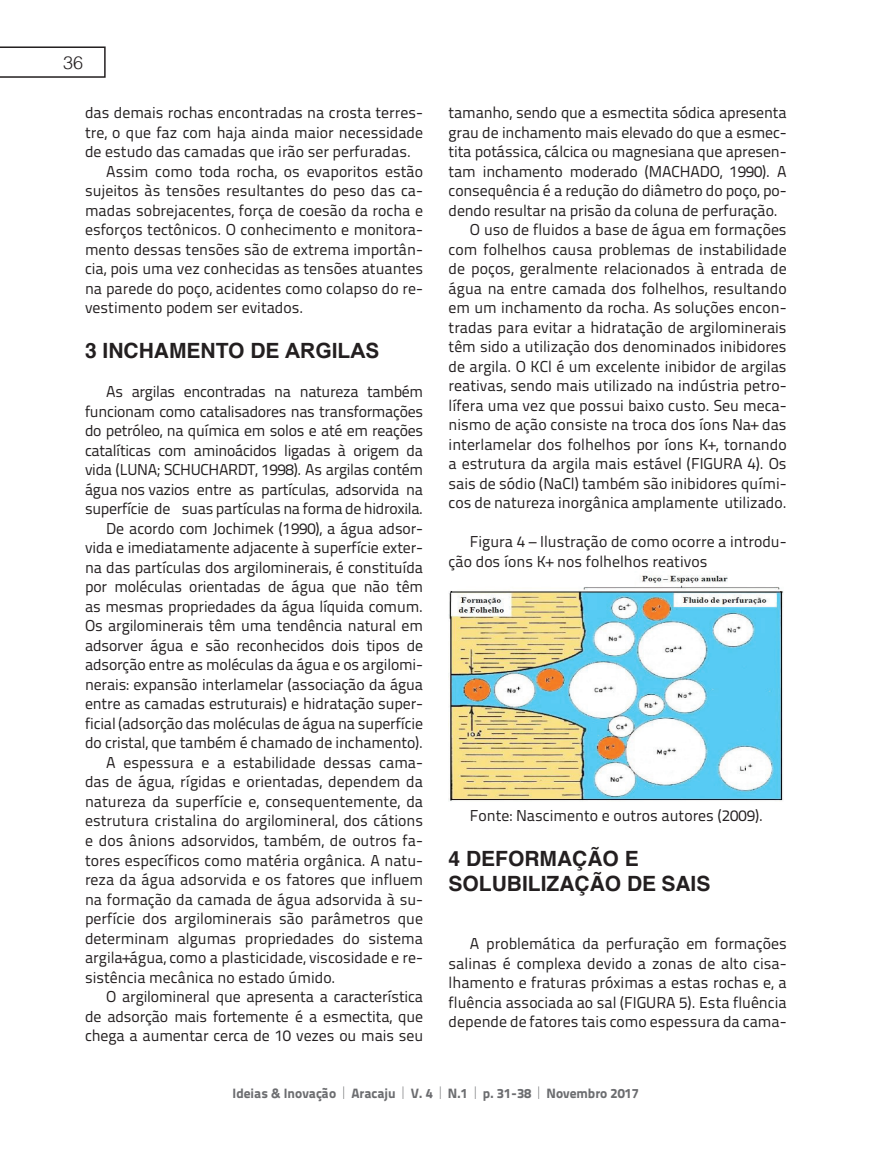
<style>
.page{position:relative;width:893px;height:1149px;background:#fff}
.page>*{position:absolute;margin:0;border:0;box-sizing:border-box;transform-origin:0 0}
.t1{font:700 21px/25.2px "Helvetica";color:#231f20}
.t2{font:300 18px "Helvetica";color:#231f20}
.t3{font:15.75px/19.5px "Titillium Text 22 L";color:#231f20}
.t4{font:15.75px "Titillium Text 22 L";letter-spacing:-.02em;color:#231f20}
.t5{font:800 13.5px "Titillium Text 22 L";color:#6c6d70}
.s1{font-family:"Arial"}
.s2{font-weight:100;font-size:16.5px}
</style>
<div class="page">
<svg style="left:0;top:46px;width:106px;height:32px"></svg>
<img style="left:449px;top:571px;width:335px;height:230px">
<p class="t2" style="left:63px;top:47px;width:22px">36</p>
<p class="t3" style="left:85px;top:102px;width:340px">das demais rochas encontradas na crosta terres-</p>
<p class="t3" style="left:85px;top:122px;width:340px">tre, o que faz com haja ainda maior necessidade</p>
<p class="t3" style="left:85px;top:141px;width:327px">de estudo das camadas que irão ser perfuradas.</p>
<p class="t3" style="left:106px;top:161px;width:318px">Assim como toda rocha, os evaporitos estão</p>
<p class="t3" style="left:85px;top:180px;width:340px">sujeitos às tensões resultantes do peso das ca-</p>
<p class="t3" style="left:85px;top:200px;width:340px">madas sobrejacentes, força de coesão da rocha e</p>
<p class="t3" style="left:85px;top:219px;width:340px">esforços tectônicos. O conhecimento e monitora-</p>
<p class="t3" style="left:85px;top:239px;width:340px">mento dessas tensões são de extrema importân-</p>
<p class="t3" style="left:85px;top:258px;width:340px">cia, pois uma vez conhecidas as tensões atuantes</p>
<p class="t3" style="left:85px;top:278px;width:340px">na parede do poço, acidentes como colapso do re-</p>
<p class="t3" style="left:85px;top:297px;width:220px">vestimento podem ser evitados.</p>
<h1 class="t1" style="left:85px;top:338px;width:55px">3 INCHA</h1>
<h1 class="t1" style="left:169px;top:338px;width:212px">MENTO DE <span class="s1">ARGILAS</span></h1>
<p class="t4" style="left:106px;top:380px;width:318px">As argilas encontradas na natureza também</p>
<p class="t4" style="left:85px;top:399px;width:340px">funcionam como catalisadores nas transformações</p>
<p class="t4" style="left:85px;top:419px;width:340px">do petróleo, na química em solos e até em reações</p>
<p class="t4" style="left:85px;top:438px;width:340px">catalíticas com aminoácidos ligadas à origem da</p>
<p class="t4" style="left:85px;top:458px;width:339px">vida (LUNA; SCHUCHARDT, 1998). As argilas contém</p>
<p class="t4" style="left:85px;top:477px;width:339px">água nos vazios entre as partículas, adsorvida na</p>
<p class="t4" style="left:85px;top:497px;width:340px">superfície de suas partículas na forma de hidroxila.</p>
<p class="t3" style="left:106px;top:517px;width:318px">De acordo com Jochimek (1990), a água adsor-</p>
<p class="t3" style="left:85px;top:537px;width:340px">vida e imediatamente adjacente à superfície exter-</p>
<p class="t3" style="left:85px;top:556px;width:340px">na das partículas dos argilominerais, é constituída</p>
<p class="t3" style="left:85px;top:576px;width:340px">por moléculas orientadas de água que não têm</p>
<p class="t3" style="left:85px;top:595px;width:340px">as mesmas propriedades da água líquida comum.</p>
<p class="t3" style="left:85px;top:615px;width:340px">Os argilominerais têm uma tendência natural em</p>
<p class="t3" style="left:85px;top:634px;width:340px">adsorver água e são reconhecidos dois tipos de</p>
<p class="t3" style="left:85px;top:654px;width:340px">adsorção entre as moléculas da água e os argilomi-</p>
<p class="t3" style="left:85px;top:673px;width:340px">nerais: expansão interlamelar (associação da água</p>
<p class="t3" style="left:85px;top:693px;width:340px">entre as camadas estruturais) e hidratação super-</p>
<p class="t3" style="left:85px;top:712px;width:340px">ficial (adsorção das moléculas de água na superfície</p>
<p class="t3" style="left:85px;top:732px;width:340px">do cristal, que também é chamado de inchamento).</p>
<p class="t3" style="left:106px;top:751px;width:318px">A espessura e a estabilidade dessas cama-</p>
<p class="t3" style="left:85px;top:771px;width:340px">das de água, rígidas e orientadas, dependem da</p>
<p class="t3" style="left:85px;top:790px;width:340px">natureza da superfície e, consequentemente, da</p>
<p class="t3" style="left:85px;top:810px;width:340px">estrutura cristalina do argilomineral, dos cátions</p>
<p class="t3" style="left:85px;top:829px;width:339px">e dos ânions adsorvidos, também, de outros fa-</p>
<p class="t3" style="left:85px;top:849px;width:340px">tores específicos como matéria orgânica. A natu-</p>
<p class="t3" style="left:85px;top:868px;width:340px">reza da água adsorvida e os fatores que influem</p>
<p class="t3" style="left:85px;top:888px;width:340px">na formação da camada de água adsorvida à su-</p>
<p class="t3" style="left:85px;top:907px;width:340px">perfície dos argilominerais são parâmetros que</p>
<p class="t3" style="left:85px;top:927px;width:340px">determinam algumas propriedades do sistema</p>
<p class="t3" style="left:85px;top:946px;width:340px">argila+água, como a plasticidade, viscosidade e re-</p>
<p class="t3" style="left:85px;top:966px;width:252px">sistência mecânica no estado úmido.</p>
<p class="t3" style="left:106px;top:985px;width:318px">O argilomineral que apresenta a característica</p>
<p class="t3" style="left:85px;top:1005px;width:340px">de adsorção mais fortemente é a esmectita, que</p>
<p class="t3" style="left:85px;top:1024px;width:340px">chega a aumentar cerca de 10 vezes ou mais seu</p>
<p class="t3" style="left:449px;top:102px;width:340px">tamanho, sendo que a esmectita sódica apresenta</p>
<p class="t3" style="left:449px;top:121px;width:340px">grau de inchamento mais elevado do que a esmec-</p>
<p class="t3" style="left:449px;top:141px;width:340px">tita potássica, cálcica ou magnesiana que apresen-</p>
<p class="t3" style="left:449px;top:160px;width:340px">tam inchamento moderado (MACHADO, 1990). A</p>
<p class="t3" style="left:449px;top:180px;width:340px">consequência é a redução do diâmetro do poço, po-</p>
<p class="t3" style="left:449px;top:199px;width:331px">dendo resultar na prisão da coluna de perfuração.</p>
<p class="t3" style="left:470px;top:219px;width:318px">O uso de fluidos a base de água em formações</p>
<p class="t3" style="left:449px;top:238px;width:340px">com folhelhos causa problemas de instabilidade</p>
<p class="t3" style="left:449px;top:258px;width:340px">de poços, geralmente relacionados à entrada de</p>
<p class="t3" style="left:449px;top:277px;width:340px">água na entre camada dos folhelhos, resultando</p>
<p class="t3" style="left:449px;top:297px;width:340px">em um inchamento da rocha. As soluções encon-</p>
<p class="t3" style="left:449px;top:316px;width:340px">tradas para evitar a hidratação de argilominerais</p>
<p class="t3" style="left:449px;top:336px;width:340px">têm sido a utilização dos denominados inibidores</p>
<p class="t3" style="left:449px;top:355px;width:339px">de argila. O KCl é um excelente inibidor de argilas</p>
<p class="t3" style="left:449px;top:375px;width:340px">reativas, sendo mais utilizado na indústria petro-</p>
<p class="t3" style="left:449px;top:394px;width:340px">lífera uma vez que possui baixo custo. Seu meca-</p>
<p class="t3" style="left:449px;top:414px;width:340px">nismo de ação consiste na troca dos íons Na+ das</p>
<p class="t3" style="left:449px;top:433px;width:340px">interlamelar dos folhelhos por íons K+, tornando</p>
<p class="t3" style="left:449px;top:453px;width:340px">a estrutura da argila mais estável (FIGURA 4). Os</p>
<p class="t3" style="left:449px;top:472px;width:340px">sais de sódio (NaCl) também são inibidores quími-</p>
<p class="t3" style="left:449px;top:492px;width:340px">cos de natureza inorgânica amplamente utilizado.</p>
<p class="t3" style="left:449px;top:531px;width:340px;text-indent:21px">Figura 4 – Ilustração de como ocorre a introdu&shy;ção dos íons K+ nos folhelhos reativos</p>
<p class="t3" style="left:470px;top:804px;width:295px">Fonte: Nascimento e outros autores (2009).</p>
<h1 class="t1" style="left:449px;top:845px;width:263px">4 DEFORMAÇÃO E<br>SOLUBILIZAÇÃO DE SAIS</h1>
<p class="t3" style="left:449px;top:932px;width:340px;text-align:justify;text-indent:21px">A problemática da perfuração em formações salinas é complexa devido a zonas de alto cisa&shy;lhamento e fraturas próximas a estas rochas e, a fluência associada ao sal (FIGURA 5). Esta fluência depende de fatores tais como espessura da cama-</p>
<p class="t5" style="left:233px;top:1081px;width:408px">Ideias &amp; Inovação <span class="s2">|</span> Aracaju <span class="s2">|</span> V. 4 <span class="s2">|</span> N.1 <span class="s2">|</span> p. 31-38 <span class="s2">|</span> Novembro 2017</p>
</div>
